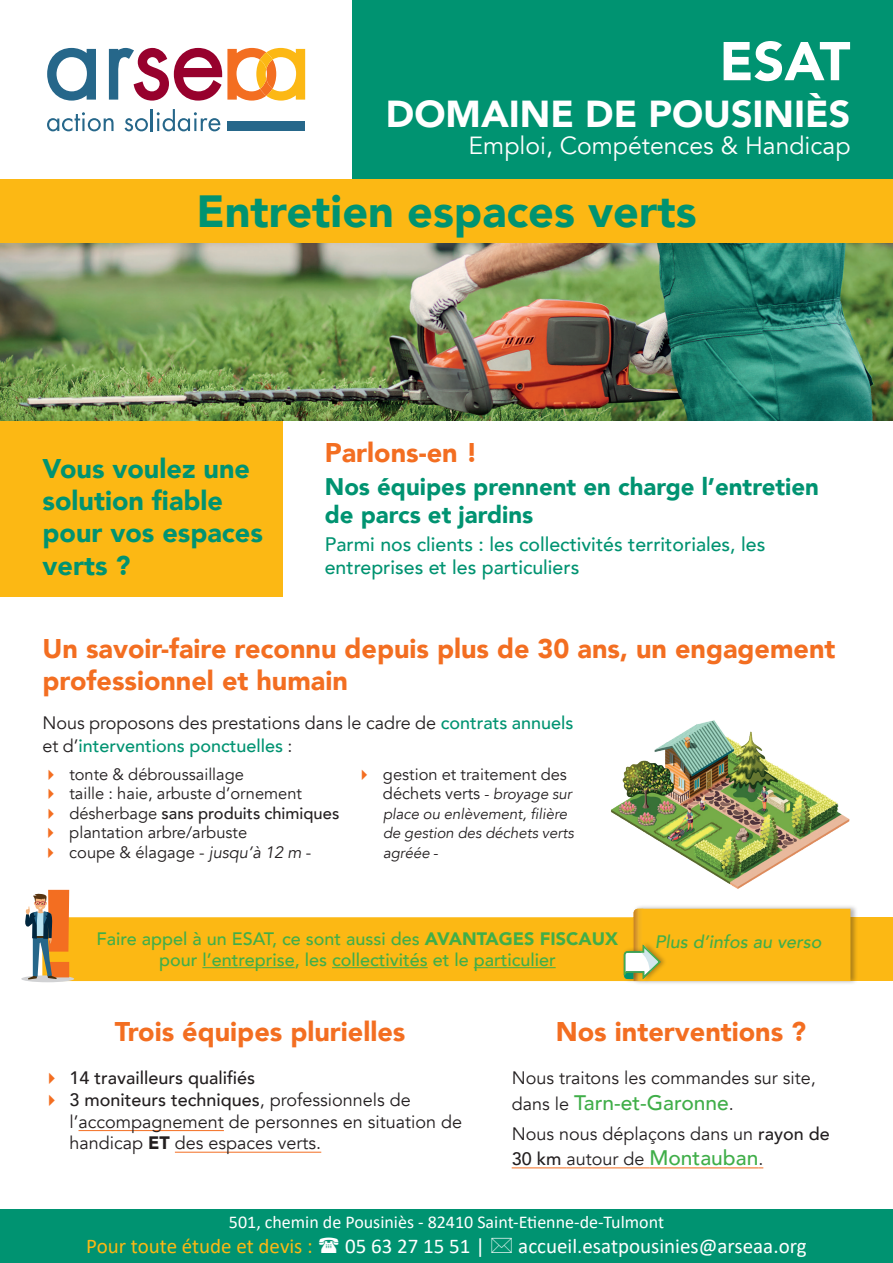
<style>
.page{position:relative;width:893px;height:1263px;background:#fff}
.page>*{position:absolute;margin:0;border:0;box-sizing:border-box;transform-origin:0 0}
.t1{font:900 54px "Avenir";color:#fff}
.t2{font:900 45px "Avenir";color:#009371}
.t3{font:900 37.5px "Avenir";color:#fff}
.t4{font:900 27px/32.4px "Avenir";color:#f36e21}
.t5{font:900 27px/32.4px "Avenir";color:#009371}
.t6{font:24.75px "Avenir";color:#fff}
.t7{font:900 24px/28.5px "Avenir";color:#009371}
.t8{font:21px "Calibri";color:#fff}
.t9{font:21px "Calibri";color:#fcb814}
.t10{font:500 21px "Avenir";color:#40ae49}
.t11{font:500 19.5px/23.4px "Avenir";color:#009371}
.t12{font:18px/21.6px "Avenir";color:#231f20}
.t13{font:500 18px/21.6px "Avenir";color:#40ae49;text-align:center}
.t14{font:18px "Calibri";color:#fff}
.t15{font:italic 500 18px "Avenir";color:#40ae49}
.t16{font:16.5px/19.5px "Avenir";color:#231f20}
.t17{font:italic 15px/19.5px "Avenir";color:#231f20}
.s1{font-weight:500;color:#009371}
.s2{font-weight:500}
.s3{font-style:italic}
.s4{font-size:15px}
.s5{font-style:italic;font-size:15px}
.s6{font-style:normal}
.s7{font-weight:900}
.s8{font-weight:400;font-size:18px;color:#231f20}
.s9{font-weight:500;font-size:21px;color:#40ae49}
</style>
<div class="page">
<div style="left:0;top:1210px;width:893px;height:53px;background:#009371"></div>
<div style="left:353px;top:0;width:540px;height:179px;background:#009371"></div>
<img style="left:0;top:243px;width:893px;height:178px">
<div style="left:0;top:179px;width:893px;height:64px;background:#fcb814"></div>
<div style="left:0;top:421px;width:282px;height:175px;background:#fcb814"></div>
<img style="left:611px;top:720px;width:239px;height:169px">
<hr style="left:79px;top:1130px;width:145px;height:1px;background:#f36e21">
<hr style="left:175px;top:1152px;width:146px;height:1px;background:#f36e21">
<hr style="left:512px;top:1167px;width:54px;height:1px;background:#f36e21">
<hr style="left:566px;top:1167px;width:83px;height:1px;background:#f36e21">
<hr style="left:649px;top:1167px;width:109px;height:1px;background:#f36e21">
<div style="left:634px;top:917px;width:259px;height:64px;background:#fcb814"></div>
<div style="left:632px;top:904px;width:226px;height:81px;background:#231f20;opacity:.35"></div>
<svg style="left:25px;top:890px;width:825px;height:95px"></svg>
<svg style="left:47px;top:48px;width:49px;height:53px"></svg>
<svg style="left:109px;top:48px;width:196px;height:53px"></svg>
<svg style="left:47px;top:112px;width:67px;height:19px"></svg>
<svg style="left:125px;top:118px;width:23px;height:13px"></svg>
<hr style="left:151px;top:109px;width:2px;height:22px;background:#26678a">
<svg style="left:157px;top:109px;width:64px;height:22px"></svg>
<div style="left:227px;top:121px;width:78px;height:10px;background:#26678a"></div>
<h1 class="t1" style="left:719px;top:15px;width:133px">ESAT</h1>
<h3 class="t3" style="left:386px;top:82px;width:466px">DOMAINE DE POUSINIÈS</h3>
<h3 class="t6" style="left:469px;top:130px;width:383px">Emploi, Compétences &amp; Handicap</h3>
<h2 class="t2" style="left:196px;top:173px;width:501px">Entretien espaces verts</h2>
<h3 class="t5" style="left:43px;top:451px;width:222px">Vous voulez une solution fiable pour vos espaces verts ?</h3>
<h3 class="t4" style="left:325px;top:436px;width:154px">Parlons-en !</h3>
<h3 class="t7" style="left:325px;top:472px;width:496px">Nos équipes prennent en charge l’entretien de parcs et jardins</h3>
<p class="t11" style="left:325px;top:531px;width:442px">Parmi nos clients : les collectivités territoriales, les entreprises et les particuliers</p>
<h3 class="t4" style="left:43px;top:631px;width:794px">Un savoir-faire reconnu depuis plus de 30 ans, un engagement professionnel et humain</h3>
<p class="t12" style="left:42px;top:712px;width:533px;line-height:22.5px">Nous proposons des prestations dans le cadre de <span class="s1">contrats annuels </span>et d’<span class="s1">interventions ponctuelles</span> :</p>
<p class="t16" style="left:69px;top:765px;width:271px">tonte &amp; débroussaillage<br>taille : haie, arbuste d’ornement désherbage <span class="s2">sans produits chimiques </span>plantation arbre/arbuste<br>coupe &amp; élagage - <span class="s3">jusqu’à 12 m</span> -</p>
<p class="t16" style="left:383px;top:765px;width:190px">gestion et traitement des déchets verts <span class="s4">-</span> <span class="s5">broyage sur</span></p>
<p class="t17" style="left:383px;top:804px;width:192px">place ou enlèvement, filière de gestion des déchets verts agréée <span class="s6">-</span></p>
<p class="t13" style="left:96px;top:927px;width:523px">Faire appel à un ESAT, ce sont aussi des <span class="s7">AVANTAGES FISCAUX </span>pour l’entreprise, les collectivités et le particulier</p>
<p class="t15" style="left:655px;top:931px;width:168px">Plus d’infos au verso</p>
<h3 class="t4" style="left:115px;top:1015px;width:292px">Trois équipes plurielles</h3>
<p class="t12" style="left:70px;top:1068px;width:394px"><span class="s2">14 travailleurs qualifiés<br>3 moniteurs techniques</span>, professionnels de l’accompagnement de personnes en situation de handicap <span class="s7">ET</span> des espaces verts.</p>
<h3 class="t4" style="left:556px;top:1015px;width:252px">Nos interventions ?</h3>
<p class="t12" style="left:512px;top:1068px;width:305px">Nous traitons les commandes sur site,</p>
<p class="t10" style="left:512px;top:1084px;width:224px"><span class="s8">dans le</span> Tarn-et-Garonne<span class="s8">.</span></p>
<p class="t12" style="left:512px;top:1121px;width:320px;line-height:25.2px">Nous nous déplaçons dans un <span class="s2">rayon de<br>30 km</span> autour de <span class="s9">Montauban</span>.</p>
<p class="t14" style="left:229px;top:1209px;width:437px">501, chemin de Pousiniès - 82410 Saint-Etienne-de-Tulmont</p>
<p class="t9" style="left:86px;top:1231px;width:228px">Pour toute étude et devis :</p>
<p class="t8" style="left:345px;top:1231px;width:141px">05 63 27 15 51 |</p>
<p class="t8" style="left:518px;top:1231px;width:290px">accueil.esatpousinies@arseaa.org</p>
</div>
